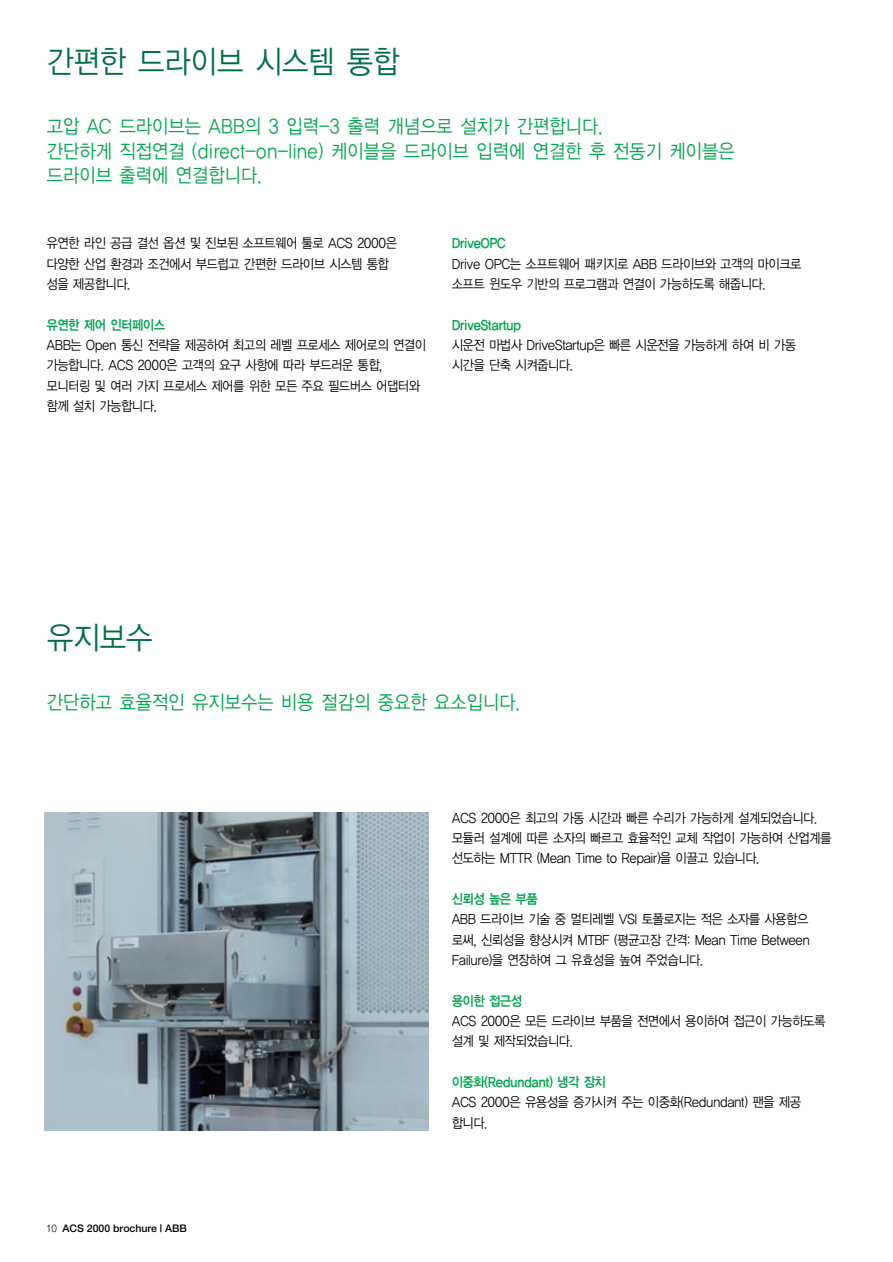
<style>
.page{position:relative;width:893px;height:1262px;background:#fff}
.page>*{position:absolute;margin:0;border:0;box-sizing:border-box;transform-origin:0 0}
.t1{font:31.5px "YGO12";letter-spacing:-.07em;color:#006f49;scale:.9 1}
.t2{font:19.5px/24.8px "YGO12";letter-spacing:-.07em;color:#00a54f;scale:.9 1}
.t3{font:13.5px/20.4px "YGO12";letter-spacing:-.105em;color:#000;scale:.9 1}
.t4{font:13.5px "YGO14";letter-spacing:-.105em;color:#00a54f;scale:.9 1}
.t5{font:500 10.5px "Helvetica Neue";color:#000}
.s1{font-weight:300}
</style>
<div class="page">
<img style="left:45px;top:812px;width:383px;height:318px">
<h1 class="t1" style="left:46px;top:48px;width:395px">간편한 드라이브 시스템 통합</h1>
<h2 class="t2" style="left:46px;top:115px;width:767px">고압 AC 드라이브는 ABB의 3 입력-3 출력 개념으로 설치가 간편합니다.<br>간단하게 직접연결 (direct-on-line) 케이블을 드라이브 입력에 연결한 후 전동기 케이블은 드라이브 출력에 연결합니다.</h2>
<p class="t3" style="left:46px;top:234px;width:392px">유연한 라인 공급 결선 옵션 및 진보된 소프트웨어 툴로 ACS 2000은 다양한 산업 환경과 조건에서 부드럽고 간편한 드라이브 시스템 통합 성을 제공합니다.</p>
<p class="t4" style="left:46px;top:318px;width:134px">유연한 제어 인터페이스</p>
<p class="t3" style="left:46px;top:336px;width:424px">ABB는 Open 통신 전략을 제공하여 최고의 레벨 프로세스 제어로의 연결이 가능합니다. ACS 2000은 고객의 요구 사항에 따라 부드러운 통합, 모니터링 및 여러 가지 프로세스 제어를 위한 모든 주요 필드버스 어댑터와 함께 설치 가능합니다.</p>
<p class="t4" style="left:451px;top:237px;width:62px">DriveOPC</p>
<p class="t3" style="left:451px;top:254px;width:391px">Drive OPC는 소프트웨어 패키지로 ABB 드라이브와 고객의 마이크로 소프트 윈도우 기반의 프로그램과 연결이 가능하도록 해줍니다.</p>
<p class="t4" style="left:451px;top:318px;width:79px">DriveStartup</p>
<p class="t3" style="left:451px;top:336px;width:385px">시운전 마법사 DriveStartup은 빠른 시운전을 가능하게 하여 비 가동 시간을 단축 시켜줍니다.</p>
<h1 class="t1" style="left:46px;top:623px;width:121px">유지보수</h1>
<h2 class="t2" style="left:46px;top:690px;width:528px">간단하고 효율적인 유지보수는 비용 절감의 중요한 요소입니다.</h2>
<p class="t5" style="left:46px;top:1224px;width:142px"><span class="s1">10</span> ACS 2000 brochure | ABB</p>
<p class="t3" style="left:451px;top:808px;width:424px">ACS 2000은 최고의 가동 시간과 빠른 수리가 가능하게 설계되었습니다. 모듈러 설계에 따른 소자의 빠르고 효율적인 교체 작업이 가능하여 산업계를 선도하는 MTTR (Mean Time to Repair)을 이끌고 있습니다.</p>
<p class="t4" style="left:451px;top:892px;width:98px">신뢰성 높은 부품</p>
<p class="t3" style="left:451px;top:910px;width:400px;text-align:justify">ABB 드라이브 기술 중 멀티레벨 VSI 토폴로지는 적은 소자를 사용함으 로써, 신뢰성을 향상시켜 MTBF (평균고장 간격: Mean Time Between Failure)을 연장하여 그 유효성을 높여 주었습니다.</p>
<p class="t4" style="left:451px;top:994px;width:81px">용이한 접근성</p>
<p class="t3" style="left:451px;top:1011px;width:417px">ACS 2000은 모든 드라이브 부품을 전면에서 용이하여 접근이 가능하도록 설계 및 제작되었습니다.</p>
<p class="t4" style="left:451px;top:1076px;width:174px">이중화(Redundant) 냉각 장치</p>
<p class="t3" style="left:451px;top:1093px;width:390px">ACS 2000은 유용성을 증가시켜 주는 이중화(Redundant) 팬을 제공 합니다.</p>
</div>
